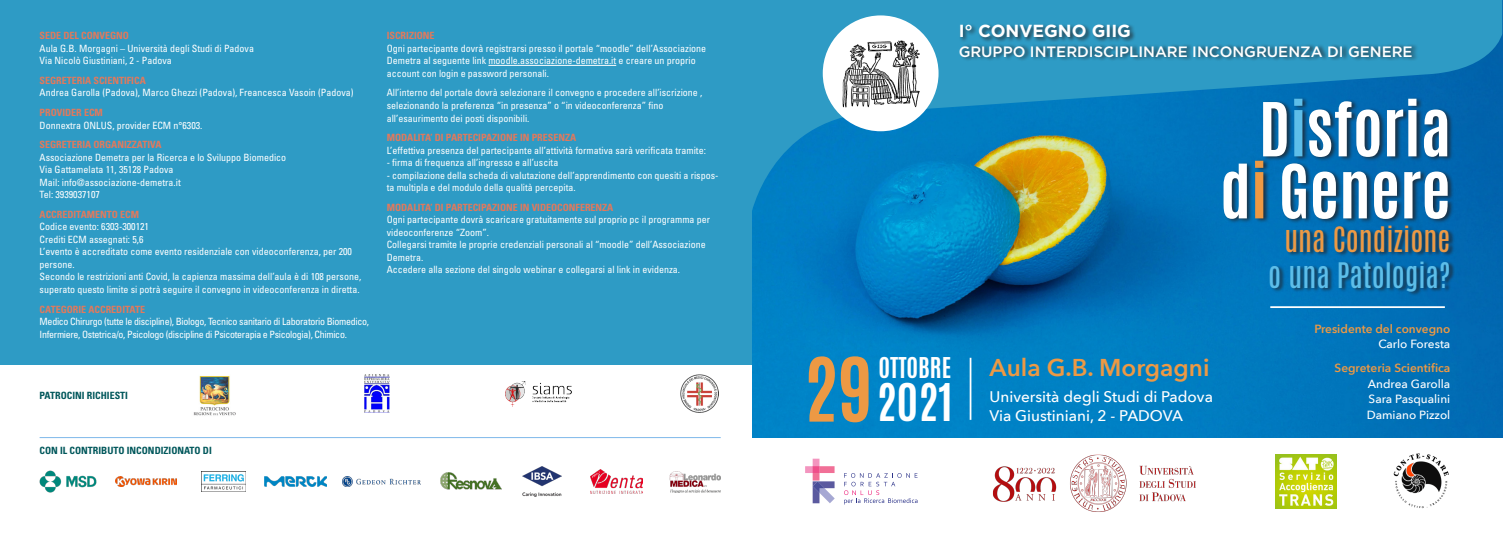
<style>
.page{position:relative;width:1503px;height:539px;background:#fff}
.page>*{position:absolute;margin:0;border:0;box-sizing:border-box;transform-origin:0 0}
.t1{font:700 75px "Antonio";color:#ed9944}
.t2{font:700 63.12px/62px "Antonio";color:#fff;text-align:right}
.t3{font:700 43.38px "Antonio";color:#fff}
.t4{font:29.38px/35.2px "Antonio";color:#5dbee9;text-align:center}
.t5{font:600 24.25px "Avenir Next LT Pro";color:#ed9944}
.t6{font:700 24px "Antonio";color:#fff}
.t7{font:700 17.5px "Gotham";color:#fff}
.t8{font:500 15.38px/18.4px "Avenir Next LT Pro";color:#fff}
.t9{font:500 15px "Gotham";color:#fff}
.t10{font:500 11.88px/15.8px "Avenir Next LT Pro";color:#fff;text-align:justify}
.t11{font:600 11.88px/15.8px "Avenir Next LT Pro";color:#ed9944;text-align:right}
.t12{font:condensed 10px/12.5px "Univers LT Std";color:#fff}
.t13{font:condensed 10px/12.5px "Univers LT Std";letter-spacing:-.03em;color:#fff}
.t14{font:700 condensed 10px "Univers LT Std";color:#00575b}
.s1{font-weight:700;color:#e2795c}
.s2{color:#5dbee9}
.s3{color:#ed9944}
.s4{font-weight:500;color:#fff}
.s5{font-weight:600;color:#ed9944}
</style>
<div class="page">
<img style="left:751px;top:216px;width:751px;height:221px">
<svg style="left:751px;top:0;width:751px;height:216px;background:#248bb6"></svg>
<div style="left:1222px;top:97px;width:232px;height:127px;background:#231f20;opacity:.75"></div>
<div style="left:1269px;top:224px;width:186px;height:72px;background:#231f20;opacity:.75"></div>
<div style="left:958px;top:23px;width:178px;height:20px;background:#231f20;opacity:.75"></div>
<div style="left:959px;top:44px;width:459px;height:18px;background:#231f20;opacity:.75"></div>
<div style="left:822px;top:15px;width:116px;height:116px;background:#fff;border-radius:50%"></div>
<img style="left:842px;top:40px;width:83px;height:71px">
<div style="left:0;top:0;width:751px;height:364px;background:#2e9bc5"></div>
<hr style="left:40px;top:437px;width:680px;height:1px;background:#7fb9ea">
<img style="left:992px;top:454px;width:204px;height:58px">
<svg style="left:844px;top:473px;width:73px;height:31px"></svg>
<svg style="left:805px;top:458px;width:29px;height:45px"></svg>
<hr style="left:488px;top:65px;width:128px;height:1px;background:#fff">
<img style="left:505px;top:382px;width:66px;height:24px">
<img style="left:364px;top:374px;width:25px;height:39px">
<img style="left:680px;top:374px;width:39px;height:39px">
<img style="left:193px;top:376px;width:43px;height:40px">
<img style="left:40px;top:470px;width:56px;height:22px">
<img style="left:116px;top:476px;width:61px;height:10px">
<img style="left:201px;top:471px;width:45px;height:21px">
<img style="left:265px;top:476px;width:61px;height:10px">
<img style="left:342px;top:476px;width:78px;height:10px">
<img style="left:440px;top:472px;width:61px;height:18px">
<img style="left:522px;top:466px;width:39px;height:30px">
<img style="left:591px;top:469px;width:51px;height:24px">
<img style="left:669px;top:471px;width:51px;height:21px">
<hr style="left:1270px;top:306px;width:174px;height:2px;background:#fff">
<hr style="left:969px;top:357px;width:2px;height:63px;background:#fff">
<img style="left:1275px;top:454px;width:61px;height:54px">
<img style="left:1393px;top:453px;width:56px;height:56px">
<p class="t12" style="left:40px;top:29px;width:216px"><span class="s1">SEDE DEL CONVEGNO<br></span>Aula G.B. Morgagni – Università degli Studi di Padova<br>Via Nicolò Giustiniani, 2 - Padova</p>
<p class="t12" style="left:40px;top:74px;width:316px"><span class="s1">SEGRETERIA SCIENTIFICA<br></span>Andrea Garolla (Padova), Marco Ghezzi (Padova), Freancesca Vasoin (Padova)</p>
<p class="t12" style="left:40px;top:106px;width:164px"><span class="s1">PROVIDER ECM<br></span>Donnextra ONLUS, provider ECM n°6303.</p>
<p class="t12" style="left:40px;top:138px;width:248px"><span class="s1">SEGRETERIA ORGANIZZATIVA<br></span>Associazione Demetra per la Ricerca e lo Sviluppo Biomedico Via Gattamelata 11, 35128 Padova<br>Mail: info@associazione-demetra.it<br>Tel: 3939037107</p>
<p class="t12" style="left:40px;top:208px;width:323px"><span class="s1">ACCREDITAMENTO ECM<br></span>Codice evento: 6303-300121<br>Crediti ECM assegnati: 5,6<br>L’evento è accreditato come evento residenziale con videoconferenza, per 200 persone.<br>Secondo le restrizioni anti Covid, la capienza massima dell’aula è di 108 persone, superato questo limite si potrà seguire il convegno in videoconferenza in diretta.</p>
<p class="t13" style="left:40px;top:302px;width:331px"><span class="s1">CATEGORIE ACCREDITATE<br></span>Medico Chirurgo (tutte le discipline), Biologo, Tecnico sanitario di Laboratorio Biomedico,<br>Infermiere, Ostetrica/o, Psicologo (discipline di Psicoterapia e Psicologia), Chimico.</p>
<p class="t12" style="left:387px;top:29px;width:321px"><span class="s1">ISCRIZIONE<br></span>Ogni partecipante dovrà registrarsi presso il portale “moodle” dell’Associazione Demetra al seguente link moodle.associazione-demetra.it e creare un proprio account con login e password personali.</p>
<p class="t12" style="left:387px;top:86px;width:317px">All’interno del portale dovrà selezionare il convegno e procedere all’iscrizione , selezionando la preferenza “in presenza” o “in videoconferenza” fino all’esaurimento dei posti disponibili.</p>
<p class="t12" style="left:387px;top:131px;width:321px"><span class="s1">MODALITA’ DI PARTECIPAZIONE IN PRESENZA<br></span>L’effettiva presenza del partecipante all’attività formativa sarà verificata tramite:</p>
<p class="t12" style="left:387px;top:156px;width:173px">- firma di frequenza all’ingresso e all’uscita</p>
<p class="t12" style="left:387px;top:169px;width:333px">- compilazione della scheda di valutazione dell’apprendimento con quesiti a rispos&shy;ta multipla e del modulo della qualità percepita.</p>
<p class="t12" style="left:387px;top:201px;width:325px"><span class="s1">MODALITA’ DI PARTECIPAZIONE IN VIDEOCONFERENZA<br></span>Ogni partecipante dovrà scaricare gratuitamente sul proprio pc il programma per videoconferenze “Zoom”.<br>Collegarsi tramite le proprie credenziali personali al “moodle” dell’Associazione Demetra.<br>Accedere alla sezione del singolo webinar e collegarsi al link in evidenza.</p>
<p class="t14" style="left:40px;top:389px;width:90px">PATROCINI RICHIESTI</p>
<p class="t14" style="left:40px;top:444px;width:174px">CON IL CONTRIBUTO INCONDIZIONATO DI</p>
<p class="t7" style="left:958px;top:20px;width:174px">I° CONVEGNO GIIG</p>
<p class="t9" style="left:958px;top:43px;width:455px">GRUPPO INTERDISCIPLINARE INCONGRUENZA DI GENERE</p>
<p class="t1" style="left:803px;top:333px;width:71px">29</p>
<p class="t6" style="left:878px;top:350px;width:74px">OTTOBRE</p>
<p class="t3" style="left:876px;top:369px;width:77px">2021</p>
<p class="t2" style="left:1220px;top:99px;width:232px">D<span class="s2">i</span>sforia d<span class="s3">i</span> Genere</p>
<p class="t4" style="left:1268px;top:222px;width:184px"><span class="s3">una Condizione </span>o una Patologia?</p>
<p class="t5" style="left:989px;top:353px;width:221px">Aula G.B. Morgagni</p>
<p class="t8" style="left:989px;top:387px;width:225px">Università degli Studi di Padova<br>Via Giustiniani, 2 - PADOVA</p>
<p class="t11" style="left:1314px;top:320px;width:137px">Presidente del convegno<br><span class="s4">Carlo Foresta</span></p>
<p class="t10" style="left:1366px;top:359px;width:85px;text-indent:-32px"><span class="s5">Segreteria Scientifica </span>Andrea Garolla Sara Pasqualini Damiano Pizzol</p>
</div>
